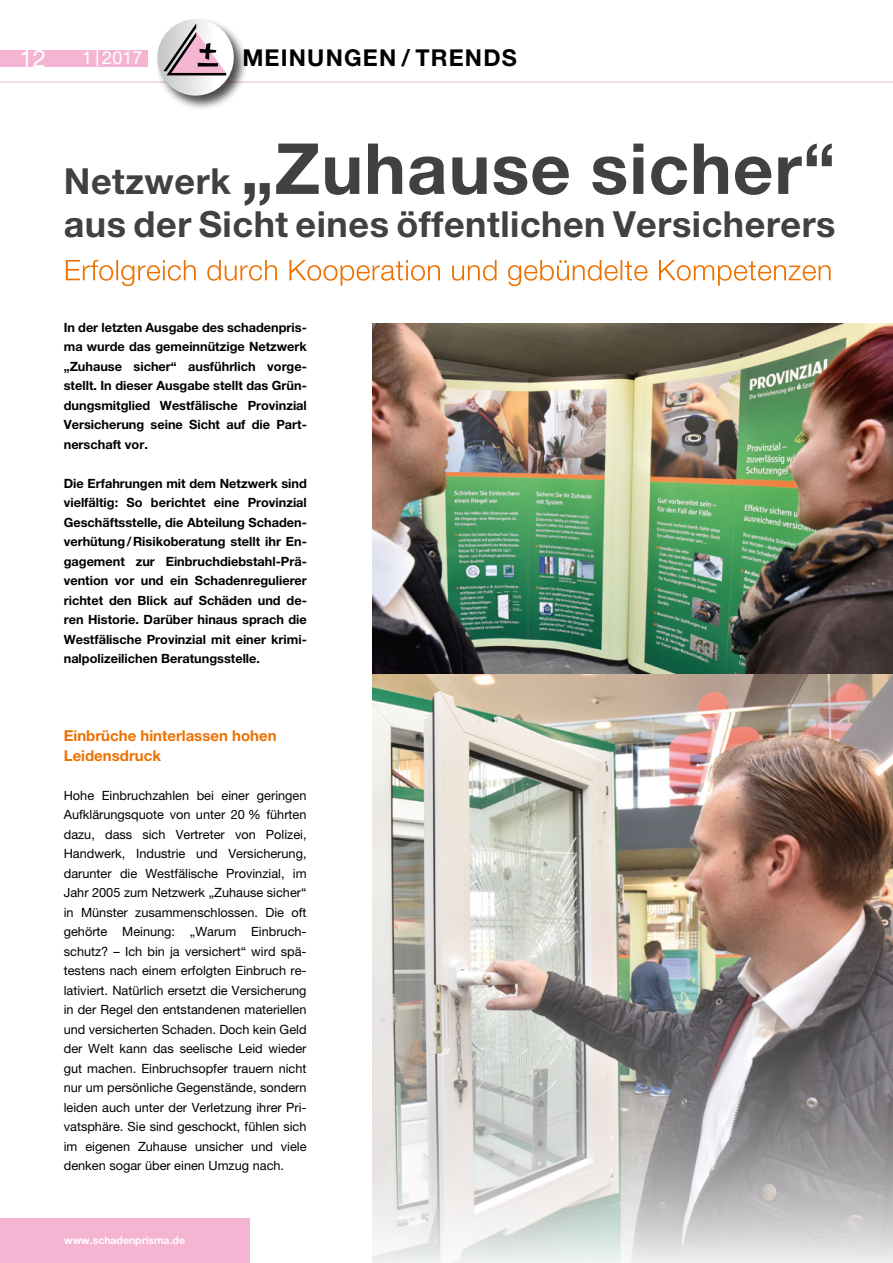
<style>
.page{position:relative;width:893px;height:1263px;background:#fff}
.page>*{position:absolute;margin:0;border:0;box-sizing:border-box;transform-origin:0 0}
.t1{font:700 70.5px "Helvetica Neue";letter-spacing:.015em;color:#414140}
.t2{font:700 36px "Helvetica Neue";letter-spacing:.015em;color:#414140}
.t3{font:24px "Helvetica Neue";color:#fff}
.t4{font:700 23.25px "Helvetica Neue";letter-spacing:.05em;color:#000}
.t5{font:18px "Helvetica Neue";color:#fff}
.t6{font:700 15px/19.5px "Helvetica Neue";color:#ee7100}
.t7{font:12.75px/19.5px "Helvetica Neue";color:#000;text-align:justify}
.t8{font:700 12.75px/19.5px "Helvetica Neue";color:#000;text-align:justify}
.t9{font:700 10.5px "Helvetica Neue";color:#fff}
.s1{font-size:36px}
</style>
<div class="page">
<hr style="left:0;top:82px;width:893px;height:1px;background:#f5b4d2">
<div style="left:0;top:50px;width:148px;height:16px;background:#f5b4d2"></div>
<svg style="left:97px;top:50px;width:1px;height:16px"></svg>
<div style="left:155px;top:17px;width:94px;height:94px;background:#000;opacity:.7"></div>
<svg style="left:157px;top:19px;width:77px;height:77px"></svg>
<svg style="left:163px;top:23px;width:63px;height:52px"></svg>
<div style="left:0;top:1219px;width:249px;height:44px;background:#f5b4d2"></div>
<img style="left:372px;top:323px;width:521px;height:351px">
<img style="left:372px;top:674px;width:521px;height:589px">
<svg style="left:66px;top:260px;width:765px;height:26px"></svg>
<h3 class="t3" style="left:20px;top:44px;width:28px">12</h3>
<h3 class="t5" style="left:82px;top:47px;width:62px">1 2017</h3>
<h3 class="t4" style="left:242px;top:43px;width:276px">meinungen / Trends</h3>
<h1 class="t1" style="left:64px;top:125px;width:773px"><span class="s1">Netzwerk</span> „Zuhause sicher“</h1>
<h2 class="t2" style="left:64px;top:202px;width:773px">aus der Sicht eines öffentlichen Versicherers</h2>
<p class="t8" style="left:64px;top:317px;width:245px">In der letzten Ausgabe des schadenpris&shy;ma wurde das gemeinnützige Netzwerk „Zuhause sicher“ ausführlich vorge&shy;stellt. In dieser Ausgabe stellt das Grün&shy;dungsmitglied Westfälische Provinzial Versicherung seine Sicht auf die Part&shy;nerschaft vor.</p>
<p class="t8" style="left:64px;top:473px;width:245px">Die Erfahrungen mit dem Netzwerk sind vielfältig: So berichtet eine Provinzial Geschäftsstelle, die Abteilung Schaden&shy;verhütung/ Risikoberatung stellt ihr En&shy;gagement zur Einbruchdiebstahl-Prä&shy;vention vor und ein Schadenregulierer richtet den Blick auf Schäden und de&shy;ren Historie. Darüber hinaus sprach die Westfälische Provinzial mit einer krimi&shy;nalpolizeilichen Beratungsstelle.</p>
<p class="t6" style="left:64px;top:726px;width:214px">Einbrüche hinterlassen hohen<br>Leidensdruck</p>
<p class="t7" style="left:64px;top:785px;width:244px">Hohe Einbruchzahlen bei einer geringen Aufklärungsquote von unter 20 % führten dazu, dass sich Vertreter von Polizei, Handwerk, Industrie und Versicherung, darunter die Westfälische Provinzial, im Jahr 2005 zum Netzwerk „Zuhause sicher“ in Münster zusammenschlossen. Die oft gehörte Meinung: „Warum Einbruch&shy;schutz? – Ich bin ja versichert“ wird spä&shy;testens nach einem erfolgten Einbruch re&shy;lativiert. Natürlich ersetzt die Versicherung in der Regel den entstandenen materiellen und versicherten Schaden. Doch kein Geld der Welt kann das seelische Leid wieder gut machen. Einbruchsopfer trauern nicht nur um persönliche Gegenstände, sondern leiden auch unter der Verletzung ihrer Pri&shy;vatsphäre. Sie sind geschockt, fühlen sich im eigenen Zuhause unsicher und viele denken sogar über einen Umzug nach.</p>
<p class="t9" style="left:64px;top:1233px;width:122px">www.schadenprisma.de</p>
</div>
